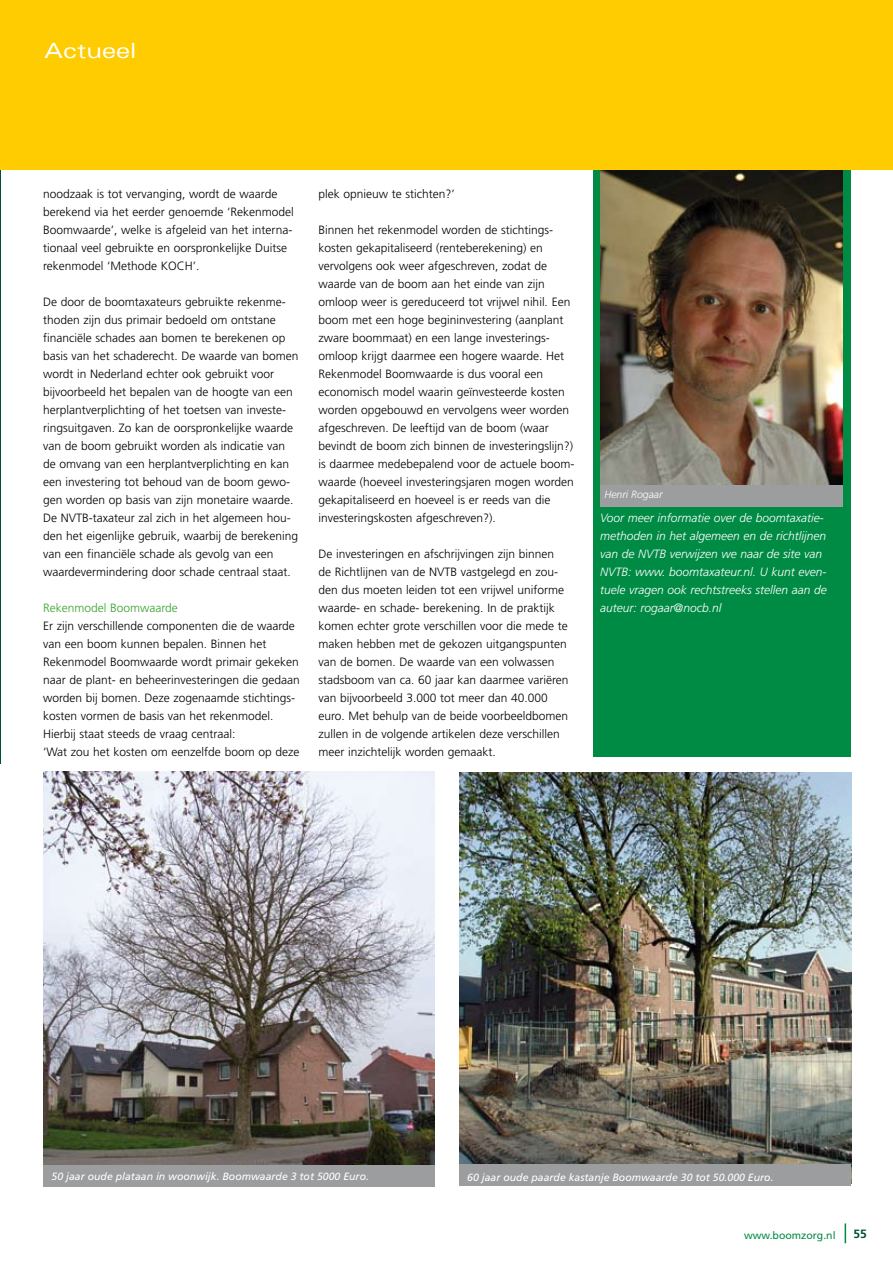
<style>
.page{position:relative;width:893px;height:1263px;background:#fff}
.page>*{position:absolute;margin:0;border:0;box-sizing:border-box;transform-origin:0 0}
.t1{font:expanded 21px "Univers";color:#fff}
.t2{font:300 12px/18px "Frutiger";color:#000}
.t3{font:italic 300 12px/18px "Frutiger";color:#fff}
.t4{font:300 12px "Frutiger";color:#35a32c}
.t5{font:700 12px "Frutiger";color:#00513c}
.t6{font:italic 10.5px "Frutiger";color:#fff}
.t7{font:10.5px "Frutiger";color:#008b45}
.t8{font:italic 300 10.5px "Frutiger";color:#fff}
</style>
<div class="page">
<svg style="left:845px;top:1223px;width:1px;height:20px"></svg>
<img style="left:43px;top:772px;width:391px;height:393px">
<div style="left:593px;top:113px;width:258px;height:644px;background:#008b45"></div>
<img style="left:600px;top:170px;width:242px;height:315px">
<div style="left:600px;top:485px;width:242px;height:21px;background:#9c9d9f"></div>
<hr style="left:0;top:0;width:1px;height:764px;background:#00513c">
<div style="left:1px;top:0;width:892px;height:170px;background:#fecc00"></div>
<img style="left:460px;top:772px;width:391px;height:393px">
<div style="left:43px;top:1165px;width:391px;height:22px;background:#9c9d9f"></div>
<div style="left:460px;top:1165px;width:391px;height:21px;background:#9c9d9f"></div>
<h1 class="t1" style="left:45px;top:38px;width:93px">Actueel</h1>
<p class="t2" style="left:43px;top:185px;width:252px">noodzaak is tot vervanging, wordt de waarde berekend via het eerder genoemde ‘Rekenmodel Boomwaarde’, welke is afgeleid van het interna&shy;tionaal veel gebruikte en oorspronkelijke Duitse rekenmodel ‘Methode KOCH’.</p>
<p class="t2" style="left:43px;top:293px;width:257px">De door de boomtaxateurs gebruikte rekenme&shy;thoden zijn dus primair bedoeld om ontstane financiële schades aan bomen te berekenen op basis van het schaderecht. De waarde van bomen wordt in Nederland echter ook gebruikt voor bijvoorbeeld het bepalen van de hoogte van een herplantverplichting of het toetsen van investe&shy;ringsuitgaven. Zo kan de oorspronkelijke waarde van de boom gebruikt worden als indicatie van de omvang van een herplantverplichting en kan een investering tot behoud van de boom gewo&shy;gen worden op basis van zijn monetaire waarde.<br>De NVTB-taxateur zal zich in het algemeen hou&shy;den het eigenlijke gebruik, waarbij de berekening van een financiële schade als gevolg van een waardevermindering door schade centraal staat.</p>
<p class="t4" style="left:43px;top:601px;width:136px">Rekenmodel Boomwaarde</p>
<p class="t2" style="left:43px;top:617px;width:258px">Er zijn verschillende componenten die de waarde van een boom kunnen bepalen. Binnen het Rekenmodel Boomwaarde wordt primair gekeken naar de plant- en beheerinvesteringen die gedaan worden bij bomen. Deze zogenaamde stichtings&shy;kosten vormen de basis van het rekenmodel.<br>Hierbij staat steeds de vraag centraal:<br>‘Wat zou het kosten om eenzelfde boom op deze</p>
<p class="t2" style="left:318px;top:185px;width:138px">plek opnieuw te stichten?’</p>
<p class="t2" style="left:318px;top:221px;width:258px">Binnen het rekenmodel worden de stichtings&shy;kosten gekapitaliseerd (renteberekening) en vervolgens ook weer afgeschreven, zodat de waarde van de boom aan het einde van zijn omloop weer is gereduceerd tot vrijwel nihil. Een boom met een hoge begininvestering (aanplant zware boommaat) en een lange investerings&shy;omloop krijgt daarmee een hogere waarde. Het Rekenmodel Boomwaarde is dus vooral een economisch model waarin geïnvesteerde kosten worden opgebouwd en vervolgens weer worden afgeschreven. De leeftijd van de boom (waar bevindt de boom zich binnen de investeringslijn?) is daarmee medebepalend voor de actuele boom&shy;waarde (hoeveel investeringsjaren mogen worden gekapitaliseerd en hoeveel is er reeds van die investeringskosten afgeschreven?).</p>
<p class="t2" style="left:318px;top:545px;width:252px">De investeringen en afschrijvingen zijn binnen de Richtlijnen van de NVTB vastgelegd en zou&shy;den dus moeten leiden tot een vrijwel uniforme waarde- en schade- berekening. In de praktijk komen echter grote verschillen voor die mede te maken hebben met de gekozen uitgangspunten van de bomen. De waarde van een volwassen stadsboom van ca. 60 jaar kan daarmee variëren van bijvoorbeeld 3.000 tot meer dan 40.000 euro. Met behulp van de beide voorbeeldbomen zullen in de volgende artikelen deze verschillen meer inzichtelijk worden gemaakt.</p>
<p class="t8" style="left:604px;top:488px;width:60px">Henri Rogaar</p>
<p class="t3" style="left:600px;top:509px;width:228px">Voor meer informatie over de boomtaxatie&shy;methoden in het algemeen en de richtlijnen van de NVTB verwijzen we naar de site van NVTB: www. boomtaxateur.nl. U kunt even&shy;tuele vragen ook rechtstreeks stellen aan de auteur: rogaar@nocb.nl</p>
<p class="t6" style="left:52px;top:1170px;width:319px">50 jaar oude plataan in woonwijk. Boomwaarde 3 tot 5000 Euro.</p>
<p class="t6" style="left:467px;top:1171px;width:308px">60 jaar oude paarde kastanje Boomwaarde 30 tot 50.000 Euro.</p>
<p class="t7" style="left:744px;top:1229px;width:93px">www.boomzorg.nl</p>
<p class="t5" style="left:853px;top:1227px;width:15px">55</p>
</div>
